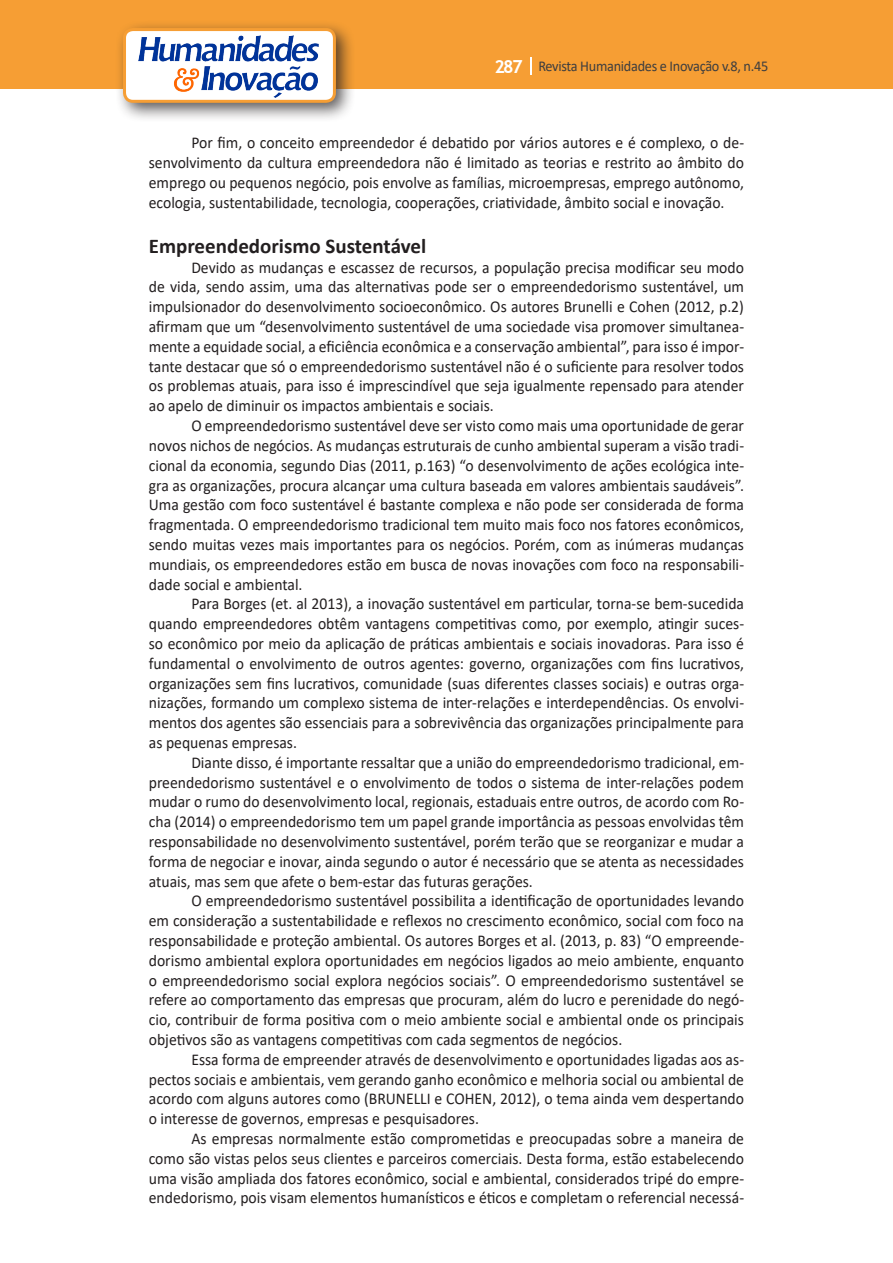
<style>
.page{position:relative;width:893px;height:1263px;background:#fff}
.page>*{position:absolute;margin:0;border:0;box-sizing:border-box;transform-origin:0 0}
.Titulo_2{font:700 21px "Calibri";color:#231f20}
.Texto{font:16.5px/19.8px "Calibri";color:#231f20;text-align:justify;scale:.95 1}
.t1{font:15px "Calibri";letter-spacing:-.02em;color:#3e3e3f;scale:.95 1}
.s1{font-family:"Trebuchet MS";font-weight:700;font-size:18px;color:#fff}
</style>
<div class="page">
<div style="left:0;top:0;width:893px;height:88px;background:#f69e34"></div>
<svg style="left:530px;top:57px;width:2px;height:18px"></svg>
<div style="left:115px;top:20px;width:241px;height:103px;background:#231f20;opacity:.75"></div>
<div style="left:125px;top:30px;width:209px;height:71px;background:#fff;border-radius:9px"></div>
<img style="left:138px;top:35px;width:181px;height:62px">
<div style="left:123px;top:28px;width:213px;height:75px;border:3px solid #f69e34;border-radius:9px"></div>
<p class="t1" style="left:495px;top:56px;width:290px"><span class="s1">287</span> Revista Humanidades e Inovação v.8, n.45</p>
<p class="Texto" style="left:149px;top:133px;width:628px;text-indent:43px">Por fim, o conceito empreendedor é debatido por vários autores e é complexo, o de&shy;senvolvimento da cultura empreendedora não é limitado as teorias e restrito ao âmbito do emprego ou pequenos negócio, pois envolve as famílias, microempresas, emprego autônomo, ecologia, sustentabilidade, tecnologia, cooperações, criatividade, âmbito social e inovação.</p>
<p class="Titulo_2" style="left:149px;top:231px;width:279px">Empreendedorismo Sustentável</p>
<p class="Texto" style="left:149px;top:257px;width:628px;text-indent:43px">Devido as mudanças e escassez de recursos, a população precisa modificar seu modo de vida, sendo assim, uma das alternativas pode ser o empreendedorismo sustentável, um impulsionador do desenvolvimento socioeconômico. Os autores Brunelli e Cohen (2012, p.2) afirmam que um “desenvolvimento sustentável de uma sociedade visa promover simultanea&shy;mente a equidade social, a eficiência econômica e a conservação ambiental”, para isso é impor&shy;tante destacar que só o empreendedorismo sustentável não é o suficiente para resolver todos os problemas atuais, para isso é imprescindível que seja igualmente repensado para atender ao apelo de diminuir os impactos ambientais e sociais.</p>
<p class="Texto" style="left:149px;top:415px;width:628px;text-indent:43px">O empreendedorismo sustentável deve ser visto como mais uma oportunidade de gerar novos nichos de negócios. As mudanças estruturais de cunho ambiental superam a visão tradi&shy;cional da economia, segundo Dias (2011, p.163) “o desenvolvimento de ações ecológica inte&shy;gra as organizações, procura alcançar uma cultura baseada em valores ambientais saudáveis”.<br>Uma gestão com foco sustentável é bastante complexa e não pode ser considerada de forma fragmentada. O empreendedorismo tradicional tem muito mais foco nos fatores econômicos, sendo muitas vezes mais importantes para os negócios. Porém, com as inúmeras mudanças mundiais, os empreendedores estão em busca de novas inovações com foco na responsabili&shy;dade social e ambiental.</p>
<p class="Texto" style="left:149px;top:593px;width:628px;text-indent:43px">Para Borges (et. al 2013), a inovação sustentável em particular, torna-se bem-sucedida quando empreendedores obtêm vantagens competitivas como, por exemplo, atingir suces&shy;so econômico por meio da aplicação de práticas ambientais e sociais inovadoras. Para isso é fundamental o envolvimento de outros agentes: governo, organizações com fins lucrativos, organizações sem fins lucrativos, comunidade (suas diferentes classes sociais) e outras orga&shy;nizações, formando um complexo sistema de inter-relações e interdependências. Os envolvi&shy;mentos dos agentes são essenciais para a sobrevivência das organizações principalmente para as pequenas empresas.</p>
<p class="Texto" style="left:149px;top:752px;width:628px;text-indent:43px">Diante disso, é importante ressaltar que a união do empreendedorismo tradicional, em&shy;preendedorismo sustentável e o envolvimento de todos o sistema de inter-relações podem mudar o rumo do desenvolvimento local, regionais, estaduais entre outros, de acordo com Ro&shy;cha (2014) o empreendedorismo tem um papel grande importância as pessoas envolvidas têm responsabilidade no desenvolvimento sustentável, porém terão que se reorganizar e mudar a forma de negociar e inovar, ainda segundo o autor é necessário que se atenta as necessidades atuais, mas sem que afete o bem-estar das futuras gerações.</p>
<p class="Texto" style="left:149px;top:890px;width:628px;text-indent:43px">O empreendedorismo sustentável possibilita a identificação de oportunidades levando em consideração a sustentabilidade e reflexos no crescimento econômico, social com foco na responsabilidade e proteção ambiental. Os autores Borges et al. (2013, p. 83) “O empreende&shy;dorismo ambiental explora oportunidades em negócios ligados ao meio ambiente, enquanto o empreendedorismo social explora negócios sociais”. O empreendedorismo sustentável se refere ao comportamento das empresas que procuram, além do lucro e perenidade do negó&shy;cio, contribuir de forma positiva com o meio ambiente social e ambiental onde os principais objetivos são as vantagens competitivas com cada segmentos de negócios.</p>
<p class="Texto" style="left:149px;top:1049px;width:628px;text-indent:43px">Essa forma de empreender através de desenvolvimento e oportunidades ligadas aos as&shy;pectos sociais e ambientais, vem gerando ganho econômico e melhoria social ou ambiental de acordo com alguns autores como (BRUNELLI e COHEN, 2012), o tema ainda vem despertando o interesse de governos, empresas e pesquisadores.</p>
<p class="Texto" style="left:149px;top:1128px;width:628px;text-indent:43px">As empresas normalmente estão comprometidas e preocupadas sobre a maneira de como são vistas pelos seus clientes e parceiros comerciais. Desta forma, estão estabelecendo uma visão ampliada dos fatores econômico, social e ambiental, considerados tripé do empre&shy;endedorismo, pois visam elementos humanísticos e éticos e completam o referencial necessá-</p>
</div>
